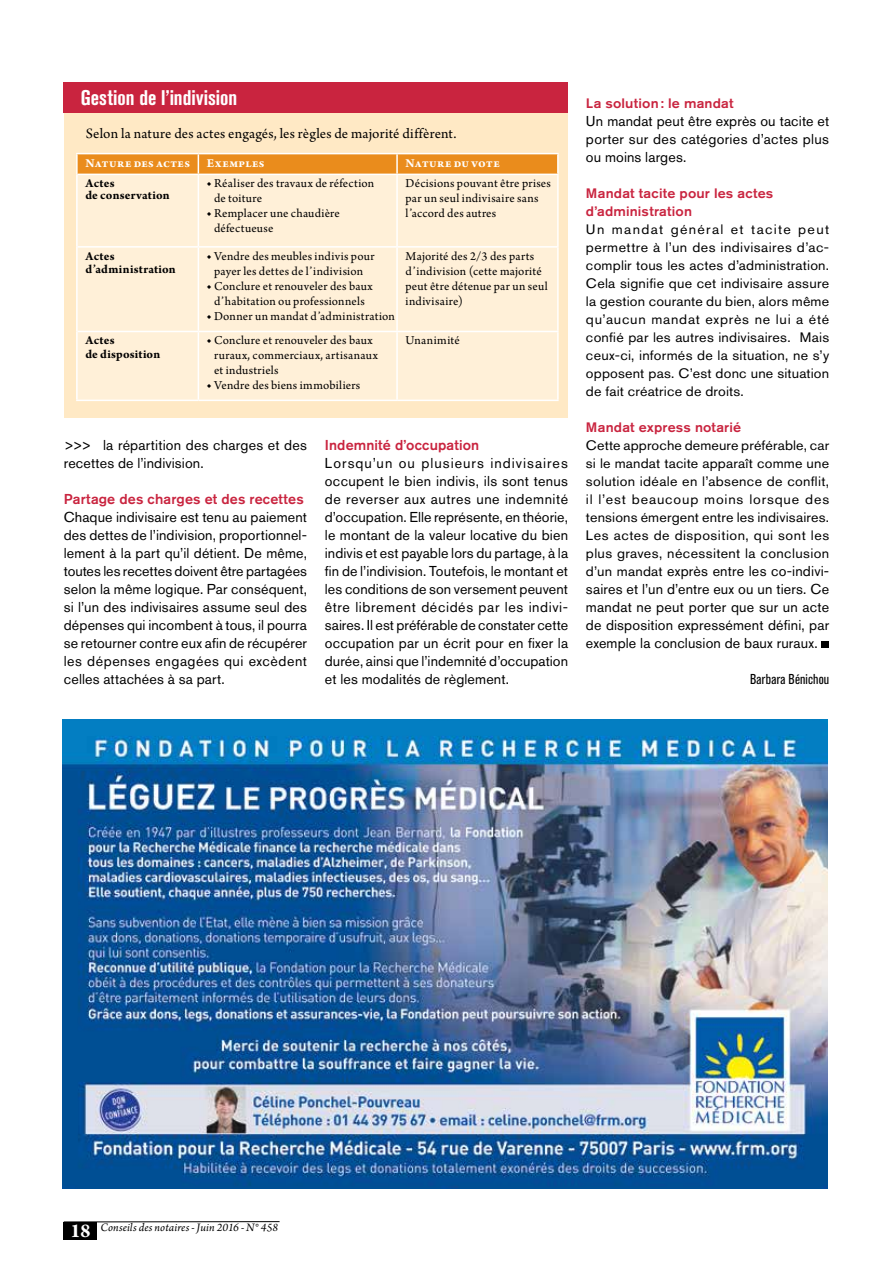
<style>
.page{position:relative;width:893px;height:1263px;background:#fff}
.page>*{position:absolute;margin:0;border:0;box-sizing:border-box;transform-origin:0 0}
.t1{font:700 condensed 21px "Akzidenz Grotesk BE";color:#fff}
.t2{font:15px "Arno Pro";letter-spacing:.01em;color:#000}
.t3{font:14.25px/18px "Akzidenz Grotesk BE";letter-spacing:.01em;color:#000;text-align:justify}
.t4{font:500 14.25px "Akzidenz Grotesk BE";letter-spacing:.01em;color:#c9243f}
.t5{font:condensed 14.25px "Akzidenz Grotesk BE";letter-spacing:.015em;color:#000}
.t6{font:13.65px/18px "Akzidenz Grotesk BE";letter-spacing:.015em;color:#000;text-align:justify;scale:1.05 1}
.t7{font:500 13.65px/18px "Akzidenz Grotesk BE";letter-spacing:.01em;color:#c9243f;scale:1.05 1}
.t8{font:12.75px/15px "Arno Pro";letter-spacing:.015em;color:#000}
.t9{font:700 12.75px/13.5px "Arno Pro";letter-spacing:.015em;color:#000}
.t10{font:700 12.75px "Arno Pro";letter-spacing:.035em;color:#fff}
.t11{font:italic 12px "Arno Pro";letter-spacing:.01em;color:#000}
.s1{font-size:13.65px}
.s2{font-weight:700;font-style:normal;font-size:21px;color:#fff}
</style>
<div class="page">
<div style="left:64px;top:1222px;width:33px;height:17px;background:#000"></div>
<hr style="left:64px;top:1221px;width:216px;height:1px;background:#000">
<img style="left:62px;top:720px;width:766px;height:468px">
<div style="left:65px;top:85px;width:503px;height:333px;background:#ffe9c5"></div>
<div style="left:78px;top:175px;width:479px;height:225px;background:#fff0d8"></div>
<hr style="left:76px;top:154px;width:2px;height:20px;background:#fff">
<hr style="left:76px;top:153px;width:122px;height:1px;background:#fff">
<svg style="left:77px;top:154px;width:480px;height:20px;background:#ea9025"></svg>
<hr style="left:198px;top:153px;width:199px;height:1px;background:#fff">
<hr style="left:396px;top:154px;width:2px;height:20px;background:#fff">
<hr style="left:397px;top:153px;width:162px;height:1px;background:#fff">
<hr style="left:557px;top:154px;width:2px;height:20px;background:#fff">
<hr style="left:76px;top:174px;width:2px;height:73px;background:#fff">
<hr style="left:78px;top:174px;width:120px;height:1px;background:#fff">
<hr style="left:198px;top:175px;width:1px;height:71px;background:#fff">
<hr style="left:198px;top:174px;width:199px;height:1px;background:#fff">
<hr style="left:396px;top:175px;width:2px;height:71px;background:#fff">
<hr style="left:397px;top:174px;width:162px;height:1px;background:#fff">
<hr style="left:557px;top:175px;width:2px;height:71px;background:#fff">
<hr style="left:76px;top:247px;width:2px;height:84px;background:#fff">
<hr style="left:78px;top:246px;width:120px;height:2px;background:#fff">
<hr style="left:198px;top:248px;width:1px;height:83px;background:#fff">
<hr style="left:198px;top:246px;width:199px;height:2px;background:#fff">
<hr style="left:396px;top:248px;width:2px;height:83px;background:#fff">
<hr style="left:397px;top:246px;width:162px;height:2px;background:#fff">
<hr style="left:557px;top:248px;width:2px;height:83px;background:#fff">
<hr style="left:76px;top:331px;width:2px;height:69px;background:#fff">
<hr style="left:78px;top:331px;width:120px;height:1px;background:#fff">
<hr style="left:76px;top:400px;width:122px;height:1px;background:#fff">
<hr style="left:198px;top:332px;width:1px;height:68px;background:#fff">
<hr style="left:198px;top:331px;width:199px;height:1px;background:#fff">
<hr style="left:198px;top:400px;width:199px;height:1px;background:#fff">
<hr style="left:396px;top:332px;width:2px;height:68px;background:#fff">
<hr style="left:397px;top:331px;width:162px;height:1px;background:#fff">
<hr style="left:557px;top:332px;width:2px;height:68px;background:#fff">
<hr style="left:397px;top:400px;width:162px;height:1px;background:#fff">
<div style="left:64px;top:82px;width:504px;height:30px;background:#c9243f"></div>
<div style="left:821px;top:641px;width:8px;height:7px;background:#000"></div>
<h1 class="t1" style="left:81px;top:85px;width:158px">Gestion de l’indivision</h1>
<p class="t7" style="left:586px;top:94px;width:142px">La solution: le mandat</p>
<p class="t3" style="left:586px;top:112px;width:245px">Un mandat peut être exprès ou tacite et porter sur des catégories d’actes plus ou moins larges.</p>
<p class="t7" style="left:586px;top:184px;width:180px">Mandat tacite pour les actes d’administration</p>
<p class="t6" style="left:586px;top:220px;width:233px">Un mandat général et tacite peut permettre à l’un des indivisaires d’ac&shy;complir tous les actes d’administration.<br>Cela signifie que cet indivisaire assure la gestion courante du bien, alors même qu’aucun mandat exprès ne lui a été confié par les autres indivisaires. Mais ceux-ci, informés de la situation, ne s’y opposent pas. C’est donc une situation de fait créatrice de droits.</p>
<p class="t7" style="left:586px;top:418px;width:149px">Mandat express notarié</p>
<p class="t6" style="left:586px;top:436px;width:233px">Cette approche demeure préférable, car si le mandat tacite apparaît comme une solution idéale en l’absence de conflit, il l’est beaucoup moins lorsque des tensions émergent entre les indivisaires.<br>Les actes de disposition, qui sont les plus graves, nécessitent la conclusion</p>
<p class="t3" style="left:586px;top:562px;width:245px"><span class="s1">d’un mandat</span> exprès entre les co-indivi&shy;saires et l’un d’entre eux ou un tiers. Ce mandat ne peut porter que sur un acte de disposition expressément défini, par exemple la conclusion de baux ruraux.</p>
<p class="t5" style="left:750px;top:671px;width:81px">Barbara Bénichou</p>
<p class="t2" style="left:86px;top:125px;width:372px">Selon la nature des actes engagés, les règles de majorité diffèrent.</p>
<p class="t10" style="left:85px;top:155px;width:106px">Nature des actes</p>
<p class="t10" style="left:207px;top:155px;width:59px">Exemples</p>
<p class="t10" style="left:406px;top:155px;width:96px">Nature du vote</p>
<p class="t9" style="left:85px;top:178px;width:86px;line-height:12px">Actes<br>de conservation</p>
<p class="t8" style="left:214px;top:177px;width:162px;text-indent:-7px">◆ Réaliser des travaux de réfection de toiture</p>
<p class="t8" style="left:214px;top:207px;width:127px;text-indent:-7px">◆ Remplacer une chaudière défectueuse</p>
<p class="t8" style="left:406px;top:177px;width:147px">Décisions pouvant être prises par un seul indivisaire sans l’accord des autres</p>
<p class="t8" style="left:406px;top:249px;width:144px">Majorité des 2/3 des parts d’indivision (cette majorité peut être détenue par un seul indivisaire)</p>
<p class="t9" style="left:85px;top:250px;width:92px">Actes d’administration</p>
<p class="t8" style="left:207px;top:249px;width:169px;text-align:center">◆ Vendre des meubles indivis pour payer les dettes de l’indivision</p>
<p class="t8" style="left:207px;top:279px;width:167px;text-align:center">◆ Conclure et renouveler des baux d’habitation ou professionnels</p>
<p class="t8" style="left:207px;top:309px;width:190px">◆ Donner un mandat d’administration</p>
<p class="t9" style="left:85px;top:334px;width:76px">Actes<br>de disposition</p>
<p class="t8" style="left:214px;top:334px;width:165px;text-indent:-7px">◆ Conclure et renouveler des baux ruraux, commerciaux, artisanaux et industriels</p>
<p class="t8" style="left:207px;top:379px;width:155px">◆ Vendre des biens immobiliers</p>
<p class="t8" style="left:406px;top:334px;width:56px">Unanimité</p>
<p class="t4" style="left:325px;top:436px;width:156px">Indemnité d’occupation</p>
<p class="t3" style="left:325px;top:454px;width:245px">Lorsqu’un ou plusieurs indivisaires occupent le bien indivis, ils sont tenus de reverser aux autres une indemnité d’occupation. Elle représente, en théorie, le montant de la valeur locative du bien indivis et est payable lors du partage, à la fin de l’indivision. Toutefois, le montant et les conditions de son versement peuvent être librement décidés par les indivi&shy;saires. Il est préférable de constater cette occupation par un écrit pour en fixer la durée, ainsi que l’indemnité d’occupation et les modalités de règlement.</p>
<p class="t3" style="left:64px;top:436px;width:245px;text-indent:39px">la répartition des charges et des recettes de l’indivision.</p>
<p class="t4" style="left:64px;top:490px;width:241px">Partage des charges et des recettes</p>
<p class="t3" style="left:64px;top:508px;width:245px">Chaque indivisaire est tenu au paiement des dettes de l’indivision, proportionnel&shy;lement à la part qu’il détient. De même, toutes les recettes doivent être partagées selon la même logique. Par conséquent, si l’un des indivisaires assume seul des dépenses qui incombent à tous, il pourra se retourner contre eux afin de récupérer les dépenses engagées qui excèdent celles attachées à sa part.</p>
<p class="t3" style="left:64px;top:436px;width:29px">&gt;&gt;&gt;</p>
<p class="t11" style="left:70px;top:1221px;width:210px"><span class="s2">18</span> Conseils des notaires - Juin 2016 - N° 458</p>
</div>
